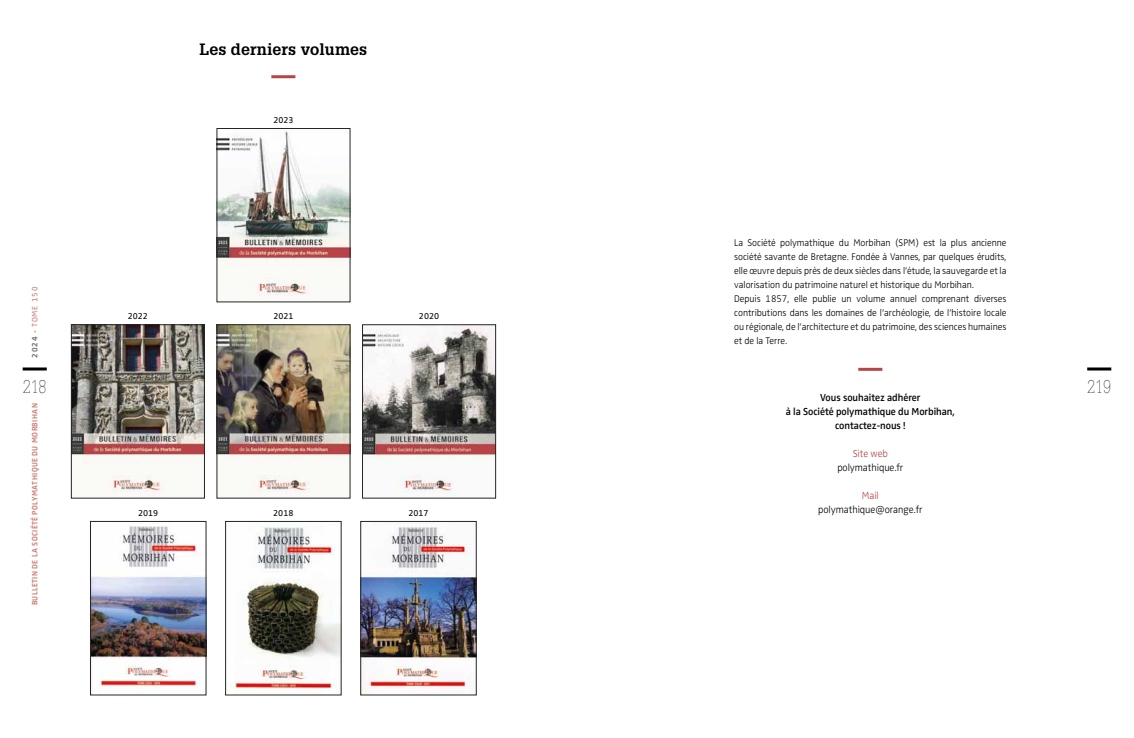
<style>
.page{position:relative;width:1134px;height:738px;background:#fff}
.page>*{position:absolute;margin:0;border:0;box-sizing:border-box;transform-origin:0 0}
.t1{font:100 18px "Glypha";letter-spacing:-.005em;color:#000;scale:.89 1}
.t2{font:700 16px "Glypha";letter-spacing:.005em;color:#000}
.t3{font:10.5px/14px "Zwo w 5";letter-spacing:-.005em;color:#000;text-align:center;scale:.95 1}
.t4{font:10.5px "Zwo w 2";letter-spacing:-.005em;color:#000;scale:.95 1}
.t5{font:10.5px "Zwo w 2";letter-spacing:-.005em;color:#b74547;scale:.95 1}
.t6{font:10px/14px "Zwo w 2";letter-spacing:-.005em;color:#000;scale:.95 1}
.t7{font:8.8px "Zwo w 4";color:#000}
.t8{font:8px "Zwo w 6";letter-spacing:.05em;color:#cc7d75;scale:.95 1}
.t9{font:8px "Zwo w 4";letter-spacing:.1em;color:#cc7d75}
.s1{font-family:"Zwo w 6";color:#706f6f}
.s2{font-family:"Zwo w 6"}
</style>
<div class="page">
<hr style="left:1087px;top:367px;width:24px;height:3px;background:#000">
<hr style="left:23px;top:367px;width:24px;height:3px;background:#000">
<img style="left:362px;top:527px;width:113px;height:165px">
<div style="left:360px;top:520px;width:117px;height:174px;border:1px solid #262524"></div>
<img style="left:228px;top:527px;width:112px;height:165px">
<div style="left:225px;top:520px;width:117px;height:174px;border:1px solid #262524"></div>
<img style="left:92px;top:526px;width:112px;height:166px">
<div style="left:90px;top:520px;width:116px;height:174px;border:1px solid #262524"></div>
<hr style="left:858px;top:367px;width:24px;height:3px;background:#b74547">
<hr style="left:271px;top:75px;width:24px;height:3px;background:#b74547">
<img style="left:364px;top:326px;width:130px;height:170px">
<div style="left:362px;top:324px;width:134px;height:174px;border:1px solid #262524"></div>
<img style="left:218px;top:326px;width:130px;height:169px">
<div style="left:216px;top:324px;width:134px;height:174px;border:1px solid #262524"></div>
<img style="left:73px;top:326px;width:130px;height:168px">
<div style="left:71px;top:324px;width:134px;height:174px;border:1px solid #262524"></div>
<img style="left:218px;top:131px;width:130px;height:167px">
<div style="left:216px;top:128px;width:134px;height:174px;border:1px solid #262524"></div>
<p class="t9" style="left:30px;top:357px;width:72px;rotate:-90deg"><span class="s1">2024</span> <span class="s2">-</span> TOME 150</p>
<h1 class="t1" style="left:23px;top:375px;width:28px">218</h1>
<p class="t8" style="left:30px;top:605px;width:214px;rotate:-90deg">BULLETIN DE LA SOCIÉTÉ POLYMATHIQUE DU MORBIHAN</p>
<h2 class="t2" style="left:199px;top:40px;width:169px">Les derniers volumes</h2>
<p class="t7" style="left:273px;top:114px;width:22px">2023</p>
<p class="t7" style="left:128px;top:310px;width:22px">2022</p>
<p class="t7" style="left:273px;top:310px;width:22px">2021</p>
<p class="t7" style="left:419px;top:310px;width:22px">2020</p>
<p class="t7" style="left:138px;top:507px;width:22px">2019</p>
<p class="t7" style="left:273px;top:507px;width:22px">2018</p>
<p class="t7" style="left:408px;top:507px;width:22px">2017</p>
<p class="t6" style="left:734px;top:236px;width:288px">La Société polymathique du Morbihan (SPM) est la plus ancienne société savante de Bretagne. Fondée à Vannes, par quelques érudits, elle œuvre depuis près de deux siècles dans l’étude, la sauvegarde et la valorisation du patrimoine naturel et historique du Morbihan.<br>Depuis 1857, elle publie un volume annuel comprenant diverses contributions dans les domaines de l’archéologie, de l’histoire locale ou régionale, de l’architecture et du patrimoine, des sciences humaines et de la Terre.</p>
<p class="t3" style="left:786px;top:389px;width:179px">Vous souhaitez adhérer<br>à la Société polymathique du Morbihan, contactez-nous !</p>
<p class="t5" style="left:853px;top:446px;width:39px">Site web</p>
<p class="t4" style="left:837px;top:460px;width:71px">polymathique.fr</p>
<p class="t5" style="left:862px;top:488px;width:19px">Mail</p>
<p class="t4" style="left:818px;top:502px;width:111px">polymathique@orange.fr</p>
<h1 class="t1" style="left:1087px;top:375px;width:28px">219</h1>
</div>
